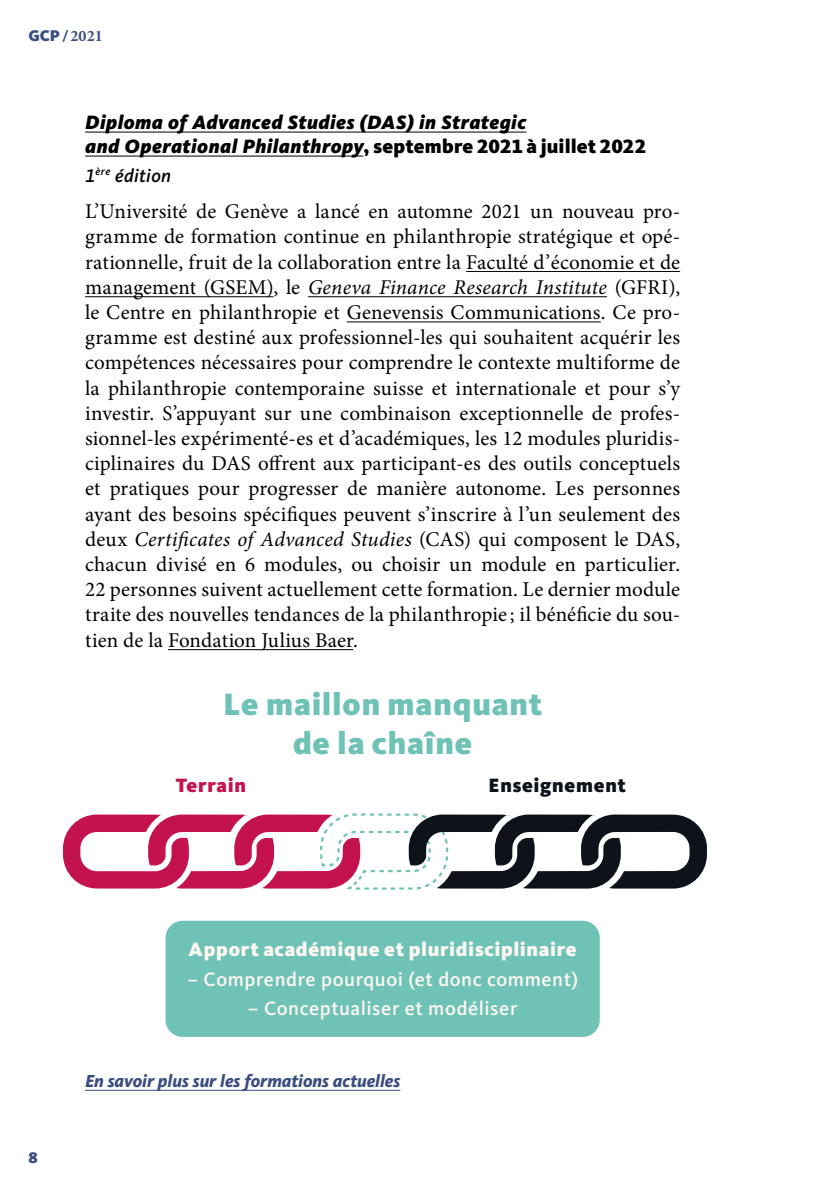
<style>
.page{position:relative;width:840px;height:1191px;background:#fff}
.page>*{position:absolute;margin:0;border:0;box-sizing:border-box;transform-origin:0 0}
.t1{font:900 32px/38.4px "Kievit OT";letter-spacing:.025em;color:#6fc2b6;text-align:center}
.t2{font:21px/25.2px "Minion Pro";letter-spacing:.005em;color:#000;text-align:justify}
.t3{font:italic 900 20px/24px "Kievit OT";letter-spacing:.025em;color:#000}
.t4{font:500 20px "Kievit OT";letter-spacing:.03em;color:#fdf7f1}
.t5{font:900 20px "Kievit OT";letter-spacing:.035em;color:#fdf7f1}
.t6{font:900 20px "Kievit OT";letter-spacing:.035em;color:#0e121b}
.t7{font:900 20px "Kievit OT";letter-spacing:.035em;color:#c4124e}
.t8{font:italic 500 19px "Kievit OT";letter-spacing:.02em;color:#000}
.t9{font:italic 800 18px "Kievit OT";letter-spacing:-.005em;color:#3a4d80}
.t10{font:700 16px "Minion Pro";color:#3a4d80}
.t11{font:900 16px "Kievit OT";color:#3a4d80}
.s1{font-family:"Kievit OT";font-weight:900}
.s2{font-family:"Kievit OT";font-weight:500}
.s3{font-style:normal}
.s4{font-style:italic}
</style>
<div class="page">
<div style="left:165px;top:920px;width:434px;height:117px;background:#6fc2b6;border-radius:17px"></div>
<hr style="left:85px;top:132px;width:441px;height:1px;background:#000">
<hr style="left:85px;top:156px;width:278px;height:1px;background:#000">
<hr style="left:466px;top:271px;width:213px;height:1px;background:#000">
<hr style="left:85px;top:296px;width:188px;height:1px;background:#000">
<hr style="left:308px;top:296px;width:298px;height:1px;background:#000">
<hr style="left:346px;top:321px;width:254px;height:1px;background:#000">
<hr style="left:168px;top:649px;width:185px;height:1px;background:#000">
<svg style="left:63px;top:813px;width:643px;height:77px"></svg>
<hr style="left:85px;top:1089px;width:315px;height:1px;background:#3a4d80">
<p class="t10" style="left:28px;top:24px;width:76px"><span class="s1">GCP</span><span class="s2">/</span>2021</p>
<p class="t3" style="left:85px;top:110px;width:562px">Diploma of Advanced Studies (DAS) in Strategic<br>and Operational Philanthropy<span class="s3">, septembre 2021 à juillet 2022</span></p>
<p class="t8" style="left:85px;top:164px;width:87px">1<sup>ère</sup> édition</p>
<p class="t2" style="left:85px;top:199px;width:596px">L’Université de Genève a lancé en automne 2021 un nouveau pro&shy;gramme de formation continue en philanthropie stratégique et opé&shy;rationnelle, fruit de la collaboration entre la Faculté d’économie et de management (GSEM), le <span class="s4">Geneva Finance Research Institute</span> (GFRI), le Centre en philanthropie et Genevensis Communications. Ce pro&shy;gramme est destiné aux professionnel-les qui souhaitent acquérir les compétences nécessaires pour comprendre le contexte multiforme de la philanthropie contemporaine suisse et internationale et pour s’y investir. S’appuyant sur une combinaison exceptionnelle de profes&shy;sionnel-les expérimenté-es et d’académiques, les 12 modules pluridis&shy;ciplinaires du DAS offrent aux participant-es des outils conceptuels et pratiques pour progresser de manière autonome. Les personnes ayant des besoins spécifiques peuvent s’inscrire à l’un seulement des deux <span class="s4">Certificates of Advanced Studies</span> (CAS) qui composent le DAS, chacun divisé en 6 modules, ou choisir un module en particulier.<br>22 personnes suivent actuellement cette formation. Le dernier module traite des nouvelles tendances de la philanthropie ; il bénéficie du sou&shy;tien de la Fondation Julius Baer.</p>
<h1 class="t1" style="left:223px;top:685px;width:320px">Le maillon manquant de la chaîne</h1>
<p class="t7" style="left:175px;top:773px;width:72px">Terrain</p>
<p class="t6" style="left:488px;top:773px;width:139px">Enseignement</p>
<p class="t5" style="left:188px;top:937px;width:389px">Apport académique et pluridisciplinaire</p>
<p class="t4" style="left:187px;top:967px;width:392px">– Comprendre pourquoi (et donc comment)</p>
<p class="t4" style="left:248px;top:996px;width:271px">– Conceptualiser et modéliser</p>
<p class="t11" style="left:28px;top:1147px;width:11px">8</p>
<p class="t9" style="left:85px;top:1070px;width:316px">En savoir plus sur les formations actuelles</p>
</div>
